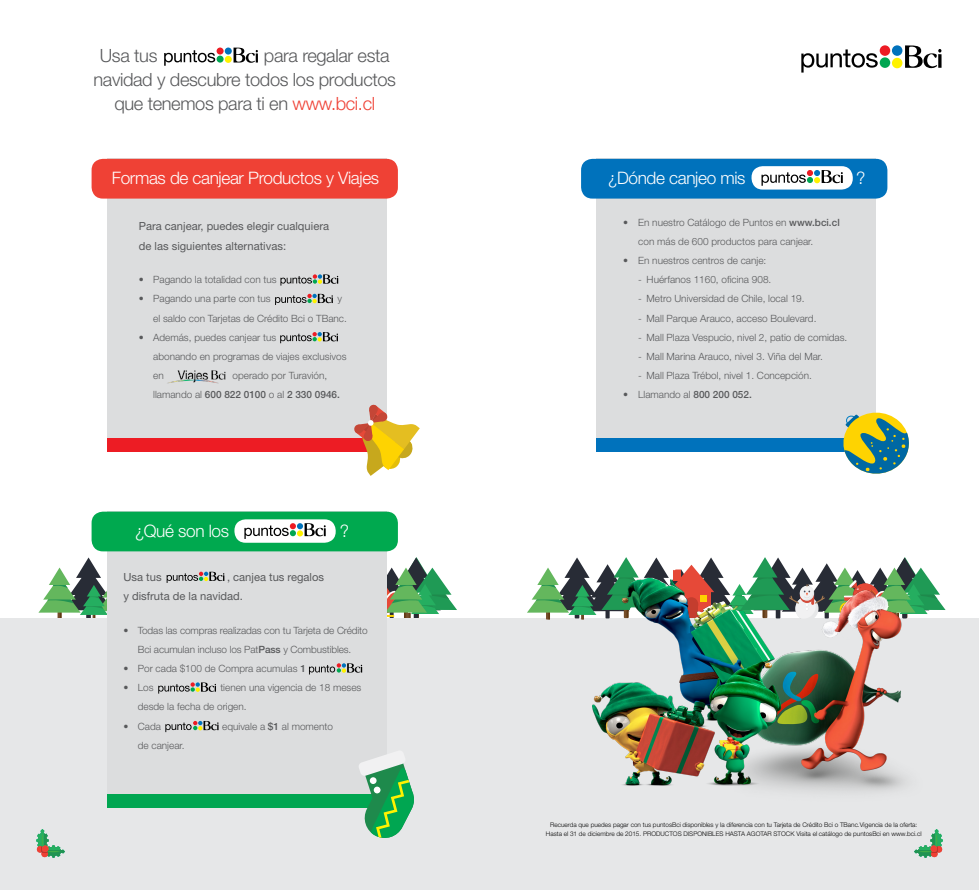
<style>
.page{position:relative;width:979px;height:890px;background:#fff}
.page>*{position:absolute;margin:0;border:0;box-sizing:border-box;transform-origin:0 0}
.t1{font:300 18.24px "Helvetica Neue LT Std";letter-spacing:-.02em;color:#58595b}
.t2{font:300 17.2px "Helvetica Neue LT Std";letter-spacing:-.02em;color:#fff}
.t3{font:11.2px/19.2px "Helvetica Neue LT Std";color:#58595b}
.t4{font:300 10px/19.2px "Helvetica Neue LT Std";color:#58595b}
.t5{font:300 6.4px/8.8px "Helvetica Neue LT Std";color:#000;text-align:center}
.s1{color:#ef4135}
.s2{font-weight:500}
</style>
<div class="page">
<div style="left:0;top:619px;width:978px;height:271px;background:#e6e7e8"></div>
<svg style="left:233px;top:48px;width:25px;height:15px"></svg>
<svg style="left:164px;top:50px;width:51px;height:16px"></svg>
<div style="left:225px;top:48px;width:7px;height:7px;background:#0072bc;border-radius:50%"></div>
<div style="left:216px;top:48px;width:7px;height:7px;background:#ed1c24;border-radius:50%"></div>
<div style="left:216px;top:56px;width:7px;height:7px;background:#00a651;border-radius:50%"></div>
<div style="left:225px;top:56px;width:7px;height:7px;background:#fff200;border-radius:50%"></div>
<img style="left:500px;top:557px;width:478px;height:235px">
<svg style="left:905px;top:45px;width:36px;height:23px"></svg>
<svg style="left:801px;top:49px;width:76px;height:24px"></svg>
<div style="left:891px;top:45px;width:11px;height:11px;background:#0072bc;border-radius:50%"></div>
<div style="left:879px;top:45px;width:11px;height:11px;background:#ed1c24;border-radius:50%"></div>
<div style="left:879px;top:57px;width:11px;height:11px;background:#00a651;border-radius:50%"></div>
<div style="left:891px;top:58px;width:11px;height:10px;background:#fff200;border-radius:50%"></div>
<svg style="left:36px;top:829px;width:29px;height:29px"></svg>
<svg style="left:914px;top:829px;width:28px;height:29px"></svg>
<div style="left:107px;top:512px;width:280px;height:286px;background:#dcddde"></div>
<div style="left:92px;top:512px;width:306px;height:39px;background:#00a94f;border-radius:11px"></div>
<svg style="left:158px;top:682px;width:58px;height:12px"></svg>
<svg style="left:309px;top:663px;width:53px;height:12px"></svg>
<svg style="left:165px;top:721px;width:53px;height:11px"></svg>
<svg style="left:38px;top:557px;width:419px;height:62px"></svg>
<div style="left:234px;top:519px;width:102px;height:24px;background:#fff;border-radius:11px"></div>
<svg style="left:244px;top:523px;width:82px;height:16px"></svg>
<div style="left:107px;top:794px;width:266px;height:14px;background:#00a651"></div>
<svg style="left:359px;top:751px;width:55px;height:87px"></svg>
<div style="left:107px;top:159px;width:280px;height:286px;background:#dcddde"></div>
<div style="left:92px;top:159px;width:306px;height:40px;background:#ef4135;border-radius:11px"></div>
<img style="left:167px;top:370px;width:59px;height:14px">
<svg style="left:280px;top:274px;width:58px;height:12px"></svg>
<svg style="left:275px;top:294px;width:58px;height:11px"></svg>
<svg style="left:280px;top:332px;width:58px;height:11px"></svg>
<div style="left:107px;top:438px;width:280px;height:14px;background:#ed1c24"></div>
<svg style="left:354px;top:404px;width:66px;height:72px"></svg>
<div style="left:596px;top:159px;width:280px;height:286px;background:#dcddde"></div>
<div style="left:581px;top:159px;width:306px;height:40px;background:#0072bc;border-radius:11px"></div>
<div style="left:751px;top:166px;width:101px;height:24px;background:#fff;border-radius:11px"></div>
<svg style="left:761px;top:172px;width:44px;height:14px"></svg>
<div style="left:806px;top:170px;width:7px;height:6px;background:#ed1c24;border-radius:50%"></div>
<div style="left:806px;top:177px;width:7px;height:6px;background:#00a651;border-radius:50%"></div>
<svg style="left:814px;top:170px;width:28px;height:13px"></svg>
<div style="left:596px;top:438px;width:280px;height:14px;background:#0072bc"></div>
<svg style="left:843px;top:412px;width:66px;height:62px"></svg>
<h1 class="t1" style="left:100px;top:45px;width:59px">Usa tus</h1>
<h1 class="t1" style="left:264px;top:45px;width:127px">para regalar esta</h1>
<h1 class="t1" style="left:93px;top:69px;width:304px">navidad y descubre todos los productos</h1>
<h1 class="t1" style="left:114px;top:93px;width:262px">que tenemos para ti en <span class="s1">www.bci.cl</span></h1>
<h2 class="t2" style="left:112px;top:167px;width:269px">Formas de canjear Productos y Viajes</h2>
<p class="t3" style="left:139px;top:217px;width:192px">Para canjear, puedes elegir cualquiera de las siguientes alternativas:</p>
<p class="t4" style="left:139px;top:270px;width:139px">• Pagando la totalidad con tus</p>
<p class="t4" style="left:139px;top:289px;width:133px">• Pagando una parte con tus</p>
<p class="t4" style="left:153px;top:289px;width:195px;text-indent:184px">y el saldo con Tarjetas de Crédito Bci o TBanc.</p>
<p class="t4" style="left:153px;top:327px;width:195px;text-indent:-14px">• Además, puedes canjear tus<br>abonando en programas de viajes exclusivos en</p>
<p class="t4" style="left:153px;top:366px;width:188px;text-indent:79px">operado por Turavión, llamando al <span class="s2">600 822 0100</span> o al <span class="s2">2 330 0946.</span></p>
<h2 class="t2" style="left:135px;top:520px;width:96px">¿Qué son los</h2>
<h2 class="t2" style="left:340px;top:520px;width:11px">?</h2>
<p class="t3" style="left:123px;top:567px;width:202px;text-indent:104px">, canjea tus regalos y disfruta de la navidad.</p>
<p class="t4" style="left:123px;top:620px;width:246px;text-align:center">• Todas las compras realizadas con tu Tarjeta de Crédito<br>Bci acumulan incluso los Pat<span class="s2">Pass</span> y Combustibles.</p>
<p class="t4" style="left:123px;top:659px;width:184px">• Por cada $100 de Compra acumulas <span class="s2">1</span></p>
<p class="t4" style="left:123px;top:678px;width:32px">• Los</p>
<p class="t3" style="left:123px;top:567px;width:40px">Usa tus</p>
<p class="t4" style="left:138px;top:678px;width:225px;text-indent:82px">tienen una vigencia de 18 meses desde la fecha de origen.</p>
<p class="t4" style="left:123px;top:716px;width:39px">• Cada</p>
<p class="t4" style="left:222px;top:716px;width:112px">equivale a <span class="s2">$1</span> al momento</p>
<p class="t4" style="left:138px;top:735px;width:48px">de canjear.</p>
<h2 class="t2" style="left:608px;top:167px;width:139px">¿Dónde canjeo mis</h2>
<h2 class="t2" style="left:856px;top:167px;width:11px">?</h2>
<p class="t4" style="left:638px;top:212px;width:203px;text-indent:-15px">• En nuestro Catálogo de Puntos en <span class="s2">www.bci.cl </span>con más de 600 productos para canjear.</p>
<p class="t4" style="left:623px;top:251px;width:145px">• En nuestros centros de canje:</p>
<p class="t4" style="left:638px;top:270px;width:135px">- Huérfanos 1160, oficina 908.</p>
<p class="t4" style="left:638px;top:289px;width:168px">- Metro Universidad de Chile, local 19.</p>
<p class="t4" style="left:638px;top:308px;width:180px">- Mall Parque Arauco, acceso Boulevard.</p>
<p class="t4" style="left:638px;top:327px;width:211px">- Mall Plaza Vespucio, nivel 2, patio de comidas.</p>
<p class="t4" style="left:638px;top:347px;width:186px">- Mall Marina Arauco, nivel 3. Viña del Mar.</p>
<p class="t4" style="left:638px;top:366px;width:175px">- Mall Plaza Trébol, nivel 1. Concepción.</p>
<p class="t4" style="left:623px;top:385px;width:130px">• Llamando al <span class="s2">800 200 052.</span></p>
<p class="t5" style="left:546px;top:820px;width:377px">Recuerda que puedes pagar con tus puntosBci disponibles y la diferencia con tu Tarjeta de Crédito Bci o TBanc.Vigencia de la oferta:<br>Hasta el 31 de diciembre de 2015. PRODUCTOS DISPONIBLES HASTA AGOTAR STOCK Visita el catálogo de puntosBci en www.bci.cl</p>
</div>
